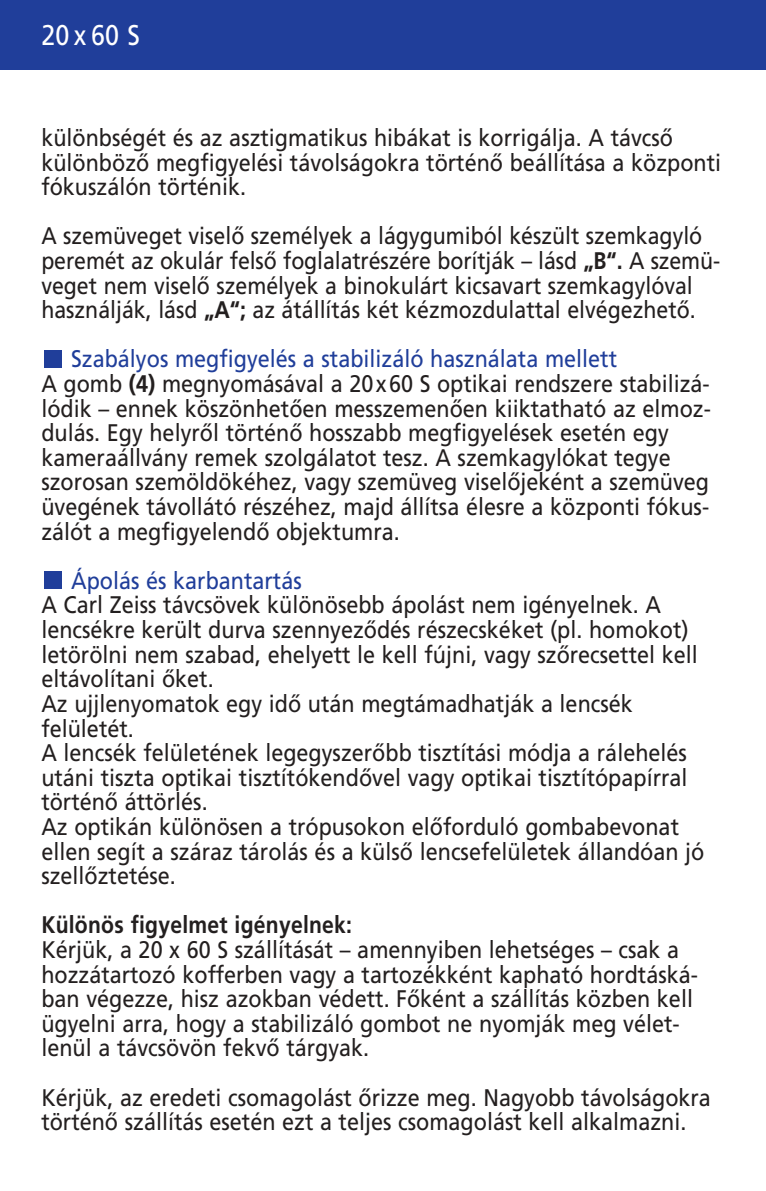
<style>
.page{position:relative;width:766px;height:1191px;background:#fff}
.page>*{position:absolute;margin:0;border:0;box-sizing:border-box;transform-origin:0 0}
.t1{font:28.5px "Frutiger CE";letter-spacing:.095em;color:#fff;scale:.88 1}
.t2{font:24px/24.6px "Frutiger CE";color:#231f1f;scale:.9 1}
.t3{font:24px/24.6px "Frutiger CE";color:#231f1f;scale:.89 1}
.t4{font:700 24px "Frutiger CE";letter-spacing:.01em;color:#231f1f;scale:.88 1}
.t5{font:24px "Frutiger CE";color:#203e9a;scale:.9 1}
.s1{font-weight:700}
.s2{color:#203e9a}
</style>
<div class="page">
<svg style="left:0;top:0;width:765px;height:589px"></svg>
<p class="t1" style="left:41px;top:24px;width:113px">20x60 S</p>
<p class="t2" style="left:41px;top:127px;width:756px">különbségét és az asztigmatikus hibákat is korrigálja. A távcső különböző megfigyelési távolságokra történő beállítása a központi fókuszálón történik.</p>
<p class="t3" style="left:41px;top:225px;width:764px">A szemüveget viselő személyek a lágygumiból készült szemkagyló peremét az okulár felső foglalatrészére borítják – lásd <span class="s1">„B“.</span> A szemü&shy;veget nem viselő személyek a binokulárt kicsavart szemkagylóval használják, lásd <span class="s1">„A“;</span> az átállítás két kézmozdulattal elvégezhető.</p>
<p class="t2" style="left:41px;top:348px;width:745px;text-indent:30px"><span class="s2">Szabályos megfigyelés a stabilizáló használata mellett<br></span>A gomb <span class="s1">(4)</span> megnyomásával a 20x60 S optikai rendszere stabilizá&shy;lódik – ennek köszönhetően messzemenően kiiktatható az elmoz&shy;dulás. Egy helyről történő hosszabb megfigyelések esetén egy kameraállvány remek szolgálatot tesz. A szemkagylókat tegye szorosan szemöldökéhez, vagy szemüveg viselőjeként a szemüveg üvegének távollátó részéhez, majd állítsa élesre a központi fókus&shy;zálót a megfigyelendő objektumra.</p>
<p class="t5" style="left:71px;top:571px;width:258px">Ápolás és karbantartás</p>
<p class="t2" style="left:41px;top:594px;width:738px">A Carl Zeiss távcsövek különösebb ápolást nem igényelnek. A lencsékre került durva szennyeződés részecskéket (pl. homokot) letörölni nem szabad, ehelyett le kell fújni, vagy szőrecsettel kell eltávolítani őket.<br>Az ujjlenyomatok egy idő után megtámadhatják a lencsék felületét.<br>A lencsék felületének legegyszerőbb tisztítási módja a rálehelés utáni tiszta optikai tisztítókendővel vagy optikai tisztítópapírral történő áttörlés.<br>Az optikán különösen a trópusokon előforduló gombabevonat ellen segít a száraz tárolás és a külső lencsefelületek állandóan jó szellőztetése.</p>
<p class="t4" style="left:41px;top:915px;width:354px">Különös figyelmet igényelnek:</p>
<p class="t2" style="left:41px;top:939px;width:730px">Kérjük, a 20 x 60 S szállítását – amennyiben lehetséges – csak a hozzátartozó kofferben vagy a tartozékként kapható hordtáská&shy;ban végezze, hisz azokban védett. Főként a szállítás közben kell ügyelni arra, hogy a stabilizáló gombot ne nyomják meg vélet&shy;lenül a távcsövön fekvő tárgyak.</p>
<p class="t2" style="left:41px;top:1086px;width:745px">Kérjük, az eredeti csomagolást őrizze meg. Nagyobb távolságokra történő szállítás esetén ezt a teljes csomagolást kell alkalmazni.</p>
</div>
